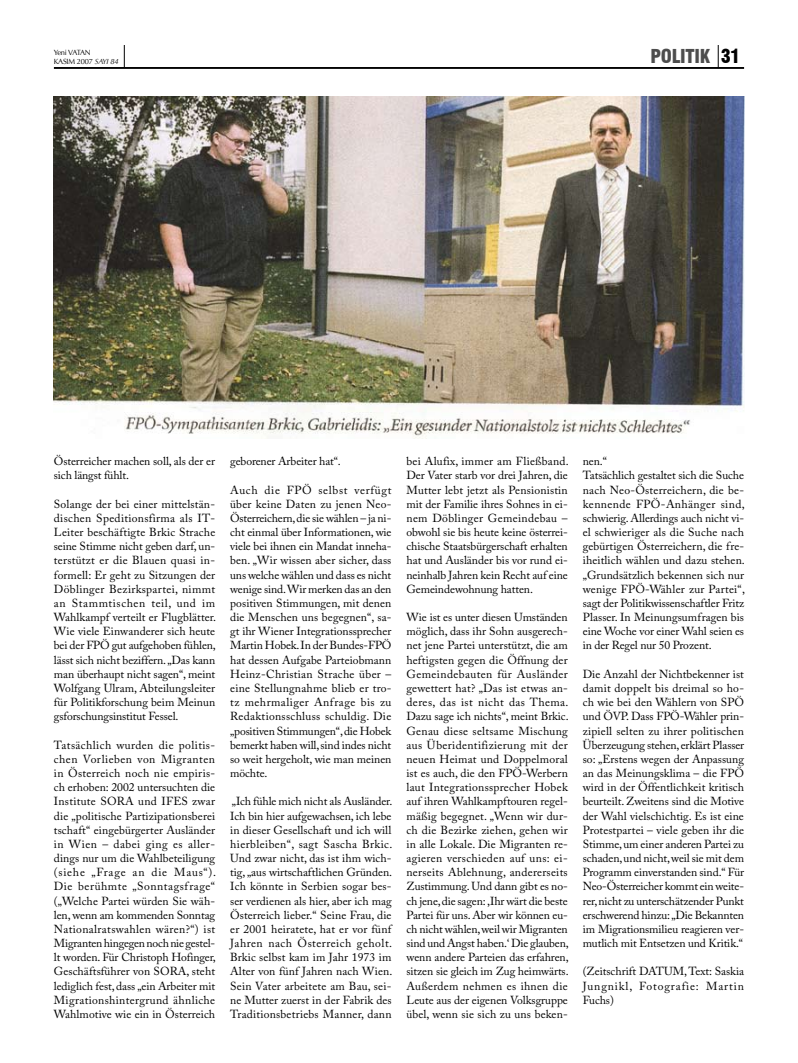
<style>
.page{position:relative;width:798px;height:1063px;background:#fff}
.page>*{position:absolute;margin:0;border:0;box-sizing:border-box;transform-origin:0 0}
.t1{font:900 condensed 18.75px "Swiss 721 BT";letter-spacing:-.015em;color:#4d4d4d}
.t2{font:11.62px/14.1px "Adobe Caslon Pro";letter-spacing:-.005em;color:#000;text-align:justify}
.t3{font:7.5px/9px "Optima";letter-spacing:-.03em;color:#000}
.s1{font-style:italic}
.s2{color:#000}
</style>
<div class="page">
<img style="left:54px;top:97px;width:689px;height:342px">
<svg style="left:717px;top:45px;width:1px;height:22px"></svg>
<svg style="left:124px;top:45px;width:1px;height:22px"></svg>
<hr style="left:54px;top:67px;width:689px;height:2px;background:#000">
<p class="t3" style="left:54px;top:48px;width:66px">Yeni VATAN<br>KASIM 2007 <span class="s1">SAYI 84</span></p>
<h1 class="t1" style="left:650px;top:45px;width:91px">POLITIK <span class="s2">31</span></h1>
<p class="t2" style="left:54px;top:454px;width:163px">Österreicher machen soll, als der er sich längst fühlt.</p>
<p class="t2" style="left:54px;top:497px;width:164px">Solange der bei einer mittelstän&shy;dischen Speditionsfirma als IT-Leiter beschäftigte Brkic Strache seine Stimme nicht geben darf, un&shy;terstützt er die Blauen quasi in&shy;formell: Er geht zu Sitzungen der Döblinger Bezirkspartei, nimmt an Stammtischen teil, und im Wahlkampf verteilt er Flugblätter.<br>Wie viele Einwanderer sich heute bei der FPÖ gut aufgehoben fühlen, lässt sich nicht beziffern. „Das kann man überhaupt nicht sagen“, meint Wolfgang Ulram, Abteilungsleiter für Politikforschung beim Meinun gsforschungsinstitut Fessel.</p>
<p class="t2" style="left:54px;top:738px;width:164px">Tatsächlich wurden die politis&shy;chen Vorlieben von Migranten in Österreich noch nie empiris&shy;ch erhoben: 2002 untersuchten die Institute SORA und IFES zwar die „politische Partizipationsberei tschaft“ eingebürgerter Ausländer in Wien – dabei ging es aller&shy;dings nur um die Wahlbeteiligung (siehe „Frage an die Maus“).<br>Die berühmte „Sonntagsfrage“ („Welche Partei würden Sie wäh&shy;len, wenn am kommenden Sonntag Nationalratswahlen wären?“) ist Migranten hingegen noch nie gestel&shy;lt worden. Für Christoph Hofinger, Geschäftsführer von SORA, steht lediglich fest, dass „ein Arbeiter mit Migrationshintergrund ähnliche Wahlmotive wie ein in Österreich</p>
<p class="t2" style="left:230px;top:454px;width:112px">geborener Arbeiter hat“.</p>
<p class="t2" style="left:230px;top:483px;width:163px">Auch die FPÖ selbst verfügt über keine Daten zu jenen Neo-Österreichern, die sie wählen – ja ni&shy;cht einmal über Informationen, wie viele bei ihnen ein Mandat inneha&shy;ben. „Wir wissen aber sicher, dass uns welche wählen und dass es nicht wenige sind. Wir merken das an den positiven Stimmungen, mit denen die Menschen uns begegnen“, sa&shy;gt ihr Wiener Integrationssprecher Martin Hobek. In der Bundes-FPÖ hat dessen Aufgabe Parteiobmann Heinz-Christian Strache über – eine Stellungnahme blieb er tro&shy;tz mehrmaliger Anfrage bis zu Redaktionsschluss schuldig. Die „positiven Stimmungen“, die Hobek bemerkt haben will, sind indes nicht so weit hergeholt, wie man meinen möchte.</p>
<p class="t2" style="left:230px;top:794px;width:164px">„Ich fühle mich nicht als Ausländer.<br>Ich bin hier aufgewachsen, ich lebe in dieser Gesellschaft und ich will hierbleiben“, sagt Sascha Brkic.<br>Und zwar nicht, das ist ihm wich&shy;tig, „aus wirtschaftlichen Gründen.<br>Ich könnte in Serbien sogar bes&shy;ser verdienen als hier, aber ich mag Österreich lieber.“ Seine Frau, die er 2001 heiratete, hat er vor fünf Jahren nach Österreich geholt.<br>Brkic selbst kam im Jahr 1973 im Alter von fünf Jahren nach Wien.<br>Sein Vater arbeitete am Bau, sei&shy;ne Mutter zuerst in der Fabrik des Traditionsbetriebs Manner, dann</p>
<p class="t2" style="left:406px;top:454px;width:164px">bei Alufix, immer am Fließband.<br>Der Vater starb vor drei Jahren, die Mutter lebt jetzt als Pensionistin mit der Familie ihres Sohnes in ei&shy;nem Döblinger Gemeindebau – obwohl sie bis heute keine österrei&shy;chische Staatsbürgerschaft erhalten hat und Ausländer bis vor rund ei&shy;neinhalb Jahren kein Recht auf eine Gemeindewohnung hatten.</p>
<p class="t2" style="left:406px;top:610px;width:164px">Wie ist es unter diesen Umständen möglich, dass ihr Sohn ausgerech&shy;net jene Partei unterstützt, die am heftigsten gegen die Öffnung der Gemeindebauten für Ausländer gewettert hat? „Das ist etwas an&shy;deres, das ist nicht das Thema.<br>Dazu sage ich nichts“, meint Brkic.<br>Genau diese seltsame Mischung aus Überidentifizierung mit der neuen Heimat und Doppelmoral ist es auch, die den FPÖ-Werbern laut Integrationssprecher Hobek auf ihren Wahlkampftouren regel&shy;mäßig begegnet. „Wenn wir dur&shy;ch die Bezirke ziehen, gehen wir in alle Lokale. Die Migranten re&shy;agieren verschieden auf uns: ei&shy;nerseits Ablehnung, andererseits Zustimmung. Und dann gibt es no&shy;ch jene, die sagen: ,Ihr wärt die beste Partei für uns. Aber wir können eu&shy;ch nicht wählen, weil wir Migranten sind und Angst haben.‘ Die glauben, wenn andere Parteien das erfahren, sitzen sie gleich im Zug heimwärts.<br>Außerdem nehmen es ihnen die Leute aus der eigenen Volksgruppe übel, wenn sie sich zu uns beken-</p>
<p class="t2" style="left:582px;top:454px;width:164px;text-align:left">nen.“<br>Tatsächlich gestaltet sich die Suche nach Neo-Österreichern, die be&shy;kennende FPÖ-Anhänger sind, schwierig. Allerdings auch nicht vi&shy;el schwieriger als die Suche nach gebürtigen Österreichern, die fre&shy;iheitlich wählen und dazu stehen. „Grundsätzlich bekennen sich nur wenige FPÖ-Wähler zur Partei“, sagt der Politikwissenschaftler Fritz<br>Plasser. In Meinungsumfragen bis eine Woche vor einer Wahl seien es in der Regel nur 50 Prozent.</p>
<p class="t2" style="left:582px;top:667px;width:163px">Die Anzahl der Nichtbekenner ist damit doppelt bis dreimal so ho&shy;ch wie bei den Wählern von SPÖ und ÖVP. Dass FPÖ-Wähler prin&shy;zipiell selten zu ihrer politischen Überzeugung stehen, erklärt Plasser so: „Erstens wegen der Anpassung an das Meinungsklima – die FPÖ wird in der Öffentlichkeit kritisch beurteilt. Zweitens sind die Motive der Wahl vielschichtig. Es ist eine Protestpartei – viele geben ihr die Stimme, um einer anderen Partei zu schaden, und nicht, weil sie mit dem Programm einverstanden sind.“ Für Neo-Österreicher kommt ein weite&shy;rer, nicht zu unterschätzender Punkt erschwerend hinzu: „Die Bekannten im Migrationsmilieu reagieren ver&shy;mutlich mit Entsetzen und Kritik.“</p>
<p class="t2" style="left:582px;top:964px;width:163px">(Zeitschrift DATUM, Text: Saskia Jungnikl, Fotografie: Martin Fuchs)</p>
</div>
